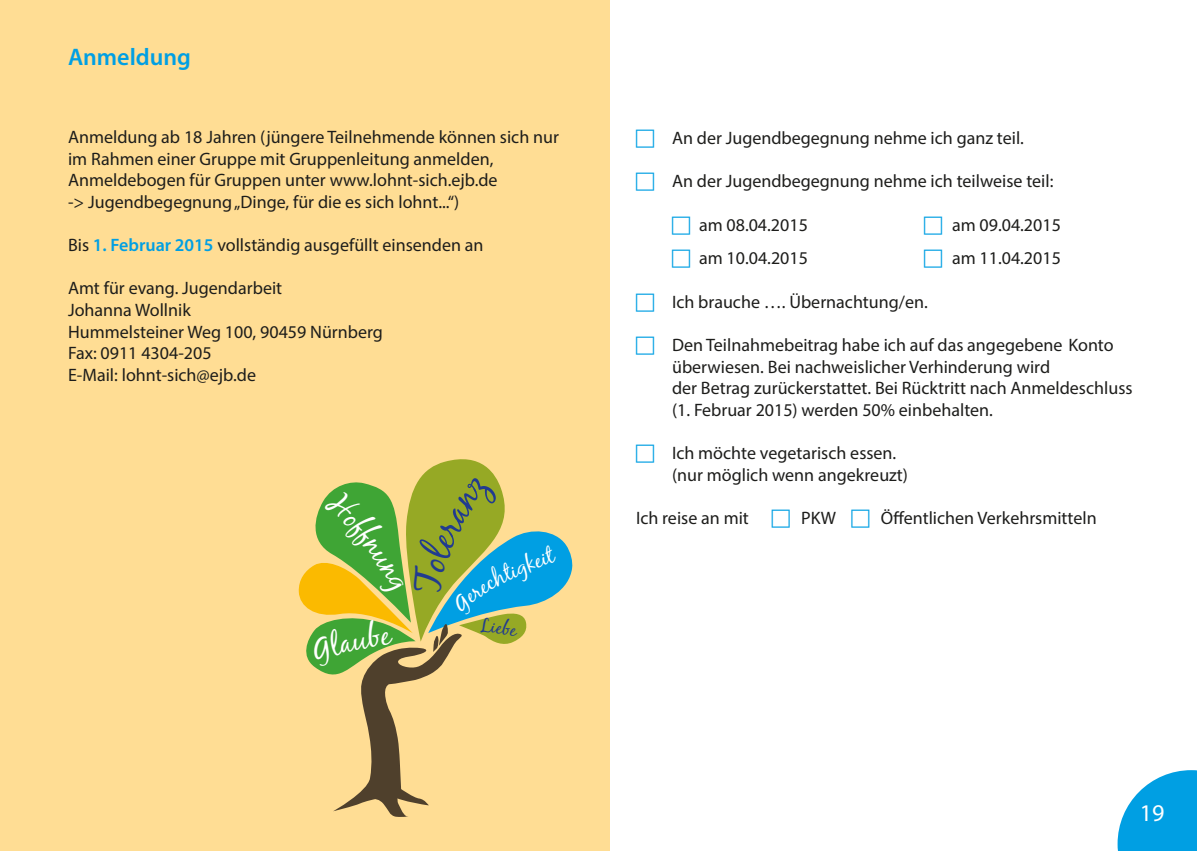
<style>
.page{position:relative;width:1197px;height:851px;background:#fff}
.page>*{position:absolute;margin:0;border:0;box-sizing:border-box;transform-origin:0 0}
.t1{font:600 24px "Myriad Pro";color:#009fe3}
.t2{font:24px "Myriad Pro";color:#fff}
.t3{font:18px/21.6px "Myriad Pro";color:#1d1d1b}
.s1{font-weight:600;color:#009fe3}
</style>
<div class="page">
<svg style="left:1117px;top:770px;width:79px;height:80px"></svg>
<div style="left:0;top:0;width:609px;height:850px;background:#ffdd94"></div>
<svg style="left:298px;top:459px;width:275px;height:358px"></svg>
<h1 class="t1" style="left:68px;top:42px;width:124px">Anmeldung</h1>
<p class="t3" style="left:68px;top:126px;width:492px">Anmeldung ab 18 Jahren (jüngere Teilnehmende können sich nur im Rahmen einer Gruppe mit Gruppenleitung anmelden, Anmeldebogen für Gruppen unter www.lohnt-sich.ejb.de<br>-&gt; Jugendbegegnung„Dinge, für die es sich lohnt...“)</p>
<p class="t3" style="left:68px;top:234px;width:417px">Bis <span class="s1">1. Februar 2015</span> vollständig ausgefüllt einsenden an</p>
<p class="t3" style="left:68px;top:277px;width:316px">Amt für evang. Jugendarbeit<br>Johanna Wollnik<br>Hummelsteiner Weg 100, 90459 Nürnberg<br>Fax: 0911 4304-205<br>E-Mail: lohnt-sich@ejb.de</p>
<p class="t3" style="left:672px;top:127px;width:353px">An der Jugendbegegnung nehme ich ganz teil.</p>
<p class="t3" style="left:672px;top:170px;width:383px">An der Jugendbegegnung nehme ich teilweise teil:</p>
<p class="t3" style="left:699px;top:214px;width:110px">am 08.04.2015</p>
<p class="t3" style="left:951px;top:214px;width:110px">am 09.04.2015</p>
<p class="t3" style="left:699px;top:247px;width:110px">am 10.04.2015</p>
<p class="t3" style="left:951px;top:247px;width:110px">am 11.04.2015</p>
<p class="t3" style="left:672px;top:290px;width:257px">Ich brauche …. Übernachtung/en.</p>
<p class="t3" style="left:672px;top:334px;width:462px">Den Teilnahmebeitrag habe ich auf das angegebene Konto überwiesen. Bei nachweislicher Verhinderung wird<br>der Betrag zurückerstattet. Bei Rücktritt nach Anmeldeschluss (1. Februar 2015) werden 50% einbehalten.</p>
<p class="t3" style="left:672px;top:442px;width:237px">Ich möchte vegetarisch essen. (nur möglich wenn angekreuzt)</p>
<p class="t3" style="left:636px;top:506px;width:114px">Ich reise an mit</p>
<p class="t3" style="left:801px;top:506px;width:36px">PKW</p>
<p class="t3" style="left:880px;top:506px;width:217px">Öffentlichen Verkehrsmitteln</p>
<h1 class="t2" style="left:1139px;top:797px;width:26px">19</h1>
</div>
